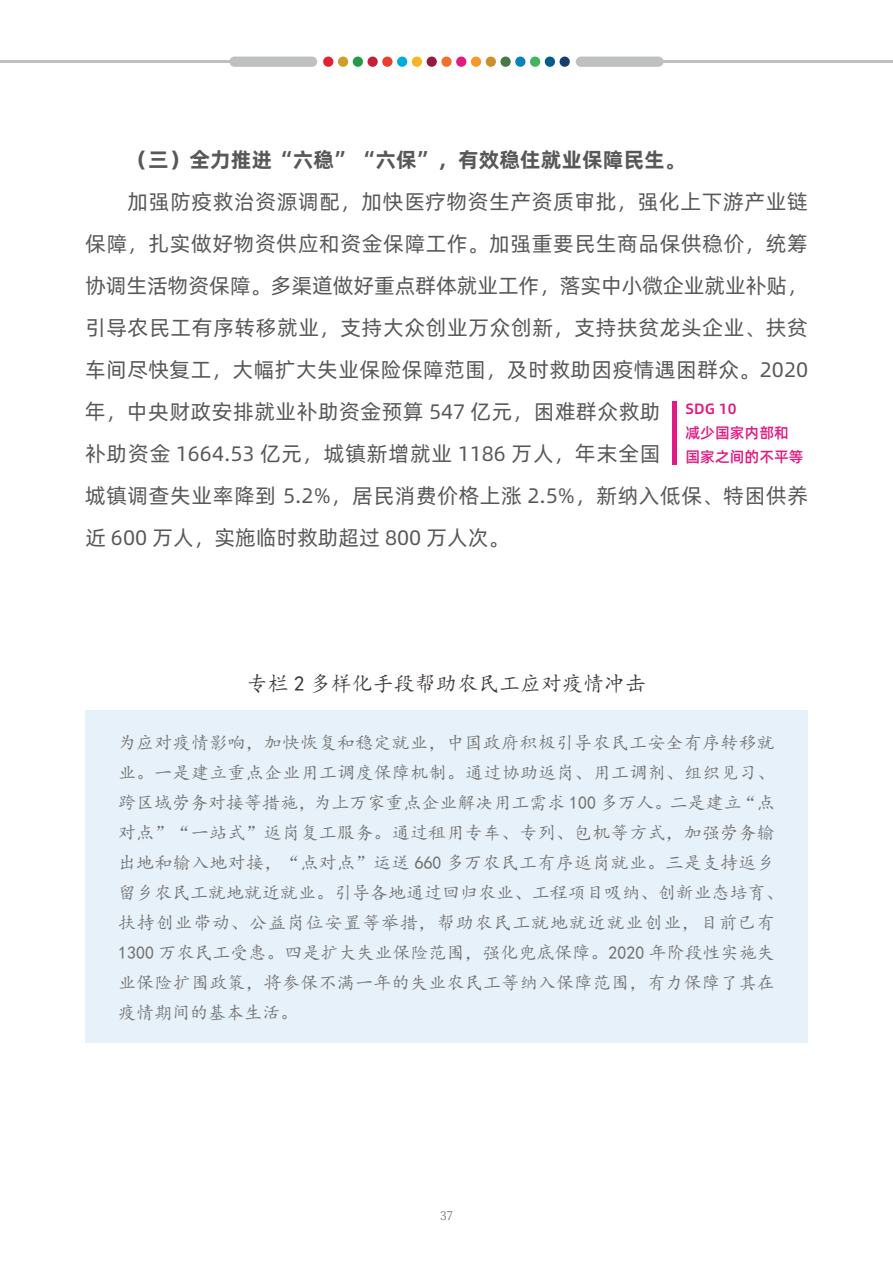
<style>
.page{position:relative;width:893px;height:1263px;background:#fff}
.page>*{position:absolute;margin:0;border:0;box-sizing:border-box;transform-origin:0 0}
.t1{font:21px/42px "Alibaba Pu Hui Ti";letter-spacing:.03em;color:#595757}
.t2{font:700 21px "Alibaba Pu Hui Ti";color:#595757}
.t3{font:21px "Kai Ti";color:#3e3a39}
.t4{font:18px/30px "Kai Ti";letter-spacing:.015em;color:#727171}
.t5{font:500 15px/24px "Alibaba Pu Hui Ti";color:#e31a82}
.t6{font:12px "Source Han Serif SC";color:#727171}
</style>
<div class="page">
<div style="left:323px;top:57px;width:10px;height:10px;background:#e32130;border-radius:50%"></div>
<div style="left:412px;top:57px;width:10px;height:10px;background:#f7b524;border-radius:50%"></div>
<div style="left:367px;top:57px;width:11px;height:10px;background:#c42136;border-radius:50%"></div>
<div style="left:456px;top:57px;width:10px;height:10px;background:#e31a82;border-radius:50%"></div>
<div style="left:530px;top:57px;width:10px;height:10px;background:#40b55c;border-radius:50%"></div>
<div style="left:338px;top:57px;width:10px;height:10px;background:#cf9e2b;border-radius:50%"></div>
<div style="left:427px;top:57px;width:10px;height:10px;background:#961a40;border-radius:50%"></div>
<div style="left:500px;top:57px;width:11px;height:10px;background:#477845;border-radius:50%"></div>
<div style="left:382px;top:57px;width:10px;height:10px;background:#e8402e;border-radius:50%"></div>
<div style="left:471px;top:57px;width:10px;height:10px;background:#f29929;border-radius:50%"></div>
<div style="left:545px;top:57px;width:10px;height:10px;background:#005c8f;border-radius:50%"></div>
<div style="left:353px;top:57px;width:10px;height:10px;background:#249c47;border-radius:50%"></div>
<div style="left:441px;top:57px;width:11px;height:10px;background:#f2702b;border-radius:50%"></div>
<div style="left:515px;top:57px;width:10px;height:10px;background:#0882bf;border-radius:50%"></div>
<div style="left:397px;top:57px;width:10px;height:10px;background:#00add9;border-radius:50%"></div>
<div style="left:486px;top:57px;width:10px;height:10px;background:#cc8f29;border-radius:50%"></div>
<div style="left:560px;top:57px;width:10px;height:10px;background:#173d6b;border-radius:50%"></div>
<div style="left:229px;top:57px;width:88px;height:10px;background:#bfc0c0;border-radius:5px"></div>
<svg style="left:0;top:61px;width:229px;height:2px"></svg>
<div style="left:576px;top:57px;width:88px;height:10px;background:#bfc0c0;border-radius:5px"></div>
<svg style="left:664px;top:61px;width:229px;height:2px"></svg>
<hr style="left:673px;top:401px;width:4px;height:63px;background:#e31a82">
<div style="left:85px;top:710px;width:723px;height:333px;background:#e6f1f9"></div>
<p class="t2" style="left:128px;top:143px;width:559px">（三）全力推进“六稳”“六保”，有效稳住就业保障民生。</p>
<p class="t1" style="left:85px;top:179px;width:725px;text-indent:43px">加强防疫救治资源调配，加快医疗物资生产资质审批，强化上下游产业链保障，扎实做好物资供应和资金保障工作。加强重要民生商品保供稳价，统筹协调生活物资保障。多渠道做好重点群体就业工作，落实中小微企业就业补贴，引导农民工有序转移就业，支持大众创业万众创新，支持扶贫龙头企业、扶贫车间尽快复工，大幅扩大失业保险保障范围，及时救助因疫情遇困群众。2020年，中央财政安排就业补助资金预算 547 亿元，困难群众救助<br>补助资金 1664.53 亿元，城镇新增就业 1186 万人，年末全国<br>城镇调查失业率降到 5.2%，居民消费价格上涨 2.5%，新纳入低保、特困供养近 600 万人，实施临时救助超过 800 万人次。</p>
<p class="t5" style="left:685px;top:395px;width:120px">SDG 10<br>减少国家内部和国家之间的不平等</p>
<p class="t3" style="left:247px;top:673px;width:401px">专栏 2 多样化手段帮助农民工应对疫情冲击</p>
<p class="t4" style="left:118px;top:727px;width:667px">为应对疫情影响，加快恢复和稳定就业，中国政府积极引导农民工安全有序转移就业。一是建立重点企业用工调度保障机制。通过协助返岗、用工调剂、组织见习、跨区域劳务对接等措施，为上万家重点企业解决用工需求 100 多万人。二是建立“点对点”“一站式”返岗复工服务。通过租用专车、专列、包机等方式，加强劳务输出地和输入地对接，“点对点”运送 660 多万农民工有序返岗就业。三是支持返乡留乡农民工就地就近就业。引导各地通过回归农业、工程项目吸纳、创新业态培育、扶持创业带动、公益岗位安置等举措，帮助农民工就地就近就业创业，目前已有1300 万农民工受惠。四是扩大失业保险范围，强化兜底保障。2020 年阶段性实施失业保险扩围政策，将参保不满一年的失业农民工等纳入保障范围，有力保障了其在疫情期间的基本生活。</p>
<p class="t6" style="left:440px;top:1209px;width:14px">37</p>
</div>
